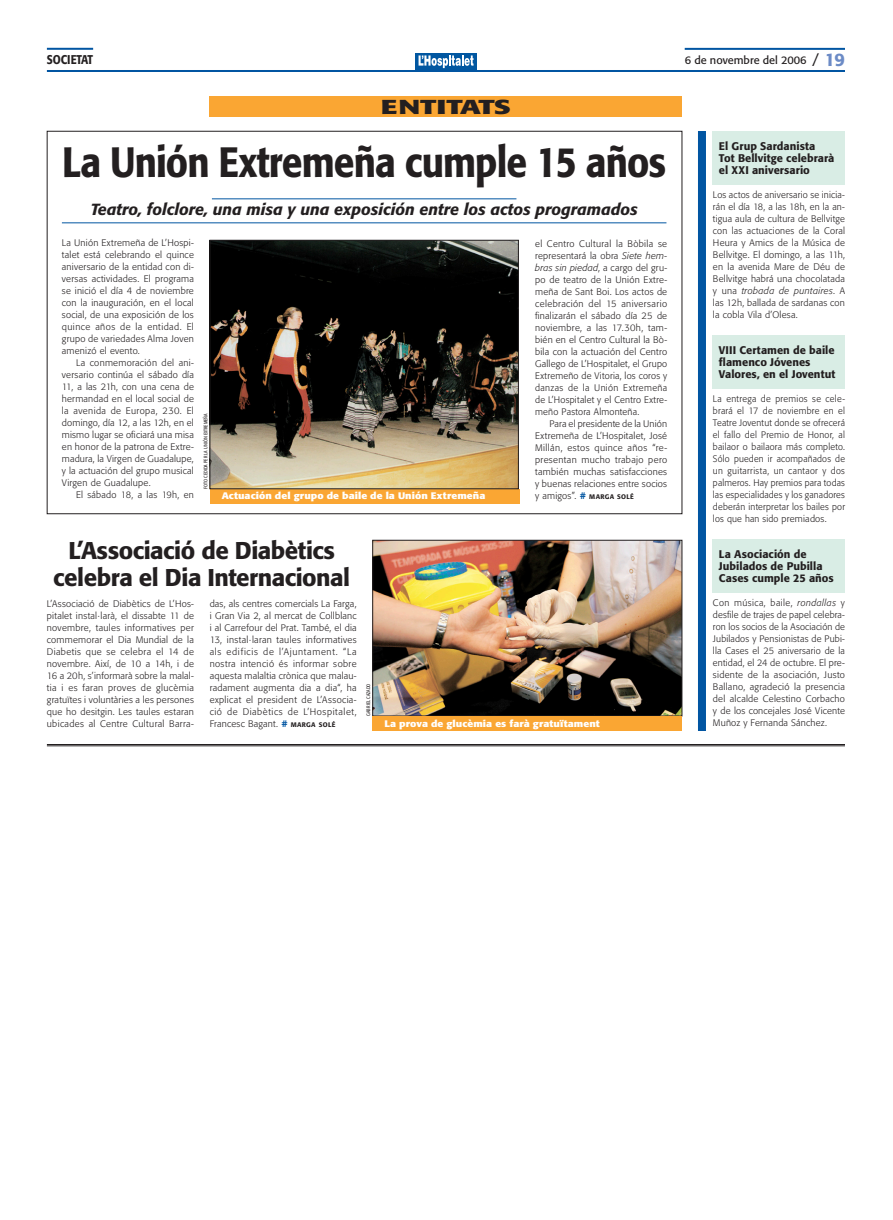
<style>
.page{position:relative;width:893px;height:1220px;background:#fff}
.page>*{position:absolute;margin:0;border:0;box-sizing:border-box;transform-origin:0 0}
.títol_42_46{font:500 42px "Formata";letter-spacing:-.025em;color:#231f20;scale:.88 1}
.títol_22_25{font:500 24px/27px "Formata";letter-spacing:-.02em;color:#231f20;text-align:center}
.entrev__persona{font:700 20px "Formata";color:#231f20;scale:1.5 1}
.subtítol_5_4cols{font:italic 500 16px "Formata";color:#231f20}
.capçalera_senar{font:500 12.6px "Formata";letter-spacing:-.02em;color:#231f20;scale:.85 1}
.títol_breus{font:500 11px/12px "Formata";color:#231f20}
.t1{font:11px "Formata";color:#231f20}
.text_1a{font:300 9.4px/12px "Formata";letter-spacing:.025em;color:#231f20;text-align:justify}
.text{font:300 9.4px/12px "Formata";letter-spacing:.025em;color:#231f20;text-align:justify}
.text_1a-2{font:300 9.4px/12px "Formata";letter-spacing:.025em;color:#231f20;text-align:justify;scale:.96 1}
.peus_de_foto{font:700 9.4px "Formata";letter-spacing:.01em;color:#fff;scale:1.1 1}
.nom_fotògraf{font:5px "Formata";letter-spacing:-.005em;color:#231f20;scale:.8 1}
.nom_fotògraf-2{font:5px "Formata";letter-spacing:.015em;color:#231f20;scale:.8 1}
.s1{font-size:14px}
.s2{font-weight:500;font-size:18px;color:#6c8bc6}
.s3{font-style:italic}
.s4{font-weight:500;color:#0155a2}
.s5{font-weight:500;font-size:6.6px}
</style>
<div class="page">
<div style="left:415px;top:54px;width:62px;height:16px;background:#0157a1"></div>
<svg style="left:419px;top:55px;width:55px;height:13px"></svg>
<hr style="left:47px;top:70px;width:798px;height:2px;background:#0155a2">
<hr style="left:685px;top:48px;width:160px;height:2px;background:#0155a2">
<hr style="left:47px;top:48px;width:46px;height:2px;background:#0155a2">
<hr style="left:47px;top:744px;width:798px;height:1px;background:#231f20">
<hr style="left:47px;top:746px;width:798px;height:1px;background:#231f20">
<hr style="left:212px;top:198px;width:304px;height:1px;background:#0155a2">
<hr style="left:62px;top:222px;width:604px;height:1px;background:#0155a2">
<div style="left:210px;top:489px;width:309px;height:15px;background:#faa633"></div>
<div style="left:210px;top:96px;width:472px;height:21px;background:#faa633"></div>
<img style="left:374px;top:542px;width:306px;height:172px">
<div style="left:372px;top:540px;width:310px;height:176px;border:1px solid #231f20"></div>
<div style="left:372px;top:716px;width:310px;height:15px;background:#faa633"></div>
<div style="left:698px;top:131px;width:8px;height:600px;background:#0155a2"></div>
<div style="left:713px;top:131px;width:132px;height:54px;background:#d9ede5"></div>
<div style="left:713px;top:335px;width:132px;height:54px;background:#d9ede5"></div>
<div style="left:713px;top:539px;width:132px;height:54px;background:#d9ede5"></div>
<img style="left:212px;top:242px;width:305px;height:245px">
<div style="left:210px;top:240px;width:309px;height:249px;border:1px solid #231f20"></div>
<p class="capçalera_senar" style="left:47px;top:52px;width:56px">societat</p>
<p class="t1" style="left:685px;top:53px;width:162px">6 de novembre del 2006 <span class="s1">/</span> <span class="s2">19</span></p>
<p class="entrev__persona" style="left:381px;top:94px;width:88px">entitats</p>
<p class="títol_42_46" style="left:62px;top:137px;width:688px">La Unión Extremeña cumple 15 años</p>
<p class="subtítol_5_4cols" style="left:91px;top:200px;width:548px">Teatro, folclore, una misa y una exposición entre los actos programados</p>
<p class="text" style="left:535px;top:238px;width:134px">el Centro Cultural la Bòbila se representará la obra <span class="s3">Siete hem&shy;bras sin piedad</span>, a cargo del gru&shy;po de teatro de la Unión Extre&shy;meña de Sant Boi. Los ac-tos de celebración del 15 aniversario finalizarán el sábado día 25 de noviembre, a las 17.30h, tam&shy;bién en el Centro Cultural la Bò&shy;bila con la actuación del Centro Gallego de L’Hospitalet, el Grupo Extremeño de Vitoria, los coros y danzas de la Unión Extremeña de L’Hospitalet y el Centro Extre&shy;meño Pastora Almonteña.</p>
<p class="text" style="left:535px;top:418px;width:134px;text-indent:14px">Para el presidente de la Unión Extremeña de L’Hospitalet, José Millán, estos quince años “re&shy;presentan mucho trabajo pe-ro también muchas satisfacciones y buenas relaciones entre socios</p>
<p class="peus_de_foto" style="left:222px;top:490px;width:241px">Actuación del grupo de baile de la Unión Extremeña</p>
<p class="text" style="left:535px;top:490px;width:100px">y amigos”. <span class="s4">#</span> <span class="s5">marga solé</span></p>
<p class="text_1a" style="left:62px;top:237px;width:134px">La Unión Extremeña de L’Hos-pi&shy;talet está celebrando el quince aniversario de la entidad con di&shy;versas actividades. El programa se inició el día 4 de noviembre con la inauguración, en el local social, de una exposición de los quince años de la entidad. El grupo de variedades Alma Joven amenizó el evento.</p>
<p class="text" style="left:62px;top:357px;width:134px;text-indent:14px">La conmemoración del ani&shy;versario continúa el sábado día 11, a las 21h, con una cena de hermandad en el local social de la avenida de Europa, 230. El domingo, día 12, a las 12h, en el mismo lugar se oficiará una misa en honor de la patrona de Extre&shy;madura, la Virgen de Guadalupe, y la actuación del grupo musical Virgen de Guadalupe.</p>
<p class="text" style="left:76px;top:489px;width:119px">El sábado 18, a las 19h, en</p>
<p class="nom_fotògraf" style="left:203px;top:489px;width:95px;rotate:-90deg">foto cedida pEr la unión extremeña</p>
<p class="títol_22_25" style="left:53px;top:537px;width:298px">L’Associació de Diabètics celebra el Dia Internacional</p>
<p class="text_1a" style="left:47px;top:598px;width:149px">L’Associació de Diabètics de L’Hos&shy;pitalet instal·larà, el dissabte 11 de novembre, taules informatives per commemorar el Dia Mundial de la Diabetis que se celebra el 14 de novembre. Així, de 10 a 14h, i de 16 a 20h, s’informarà sobre la malal&shy;tia i es faran proves de glucèmia gratuïtes i voluntàries a les persones que ho desitgin. Les taules estaran ubicades al Centre Cultural Barra-</p>
<p class="text_1a" style="left:210px;top:598px;width:149px">das, als centres comercials La Farga, i Gran Via 2, al mercat de Collblanc i al Carrefour del Prat. També, el dia 13, instal·laran taules informatives als edificis de l’Ajuntament. “La nostra intenció és informar sobre aquesta malaltia crònica que malau&shy;radament augmenta dia a dia“, ha explicat el president de L’Associa&shy;ció de Diabètics de L’Hos-pitalet, Francesc Bagant. <span class="s4">#</span> <span class="s5">marga solé</span></p>
<p class="nom_fotògraf-2" style="left:365px;top:716px;width:42px;rotate:-90deg">gabriel cazado</p>
<p class="peus_de_foto" style="left:384px;top:717px;width:197px">La prova de glucèmia es farà gratuïtament</p>
<p class="títol_breus" style="left:719px;top:140px;width:117px">El Grup Sardanista<br>Tot Bellvitge celebrarà el XXI aniversario</p>
<p class="text_1a" style="left:713px;top:189px;width:134px">Los actos de aniversario se inicia&shy;rán el día 18, a las 18h, en la an&shy;tigua aula de cultura de Bellvitge con las actuaciones de la Coral Heura y Amics de la Música de Bellvitge. El domingo, a las 11h, en la avenida Mare de Déu de Bellvitge habrá una chocolatada y una <span class="s3">trobada de puntaires</span>. A las 12h, ballada de sardanas con la cobla Vila d’Olesa.</p>
<p class="títol_breus" style="left:719px;top:344px;width:118px">VIII Certamen de baile flamenco Jóvenes<br>Valores, en el Joventut</p>
<p class="text_1a-2" style="left:713px;top:393px;width:139px">La entrega de premios se cele&shy;brará el 17 de noviembre en el Tea-tre Joventut donde se ofrecerá el fallo del Premio de Honor, al bailaor o bailaora más completo.<br>Só-lo pueden ir acompañados de un guitarrista, un cantaor y dos pal-meros. Hay premios para todas las especialidades y los ganadores deberán interpretar los bailes por los que han sido premiados.</p>
<p class="títol_breus" style="left:719px;top:548px;width:116px">La Asociación de<br>Jubilados de Pubilla<br>Cases cumple 25 años</p>
<p class="text_1a" style="left:713px;top:597px;width:134px">Con música, baile, <span class="s3">rondallas</span> y des--file de trajes de papel ce-le-bra&shy;ron los socios de la Asociación de Jubilados y Pensionistas de Pubi&shy;lla Cases el 25 aniversario de la entidad, el 24 de octubre. El pre&shy;sidente de la asociación, Justo Ballano, agradeció la presencia del alcalde Celestino Cor-bacho y de los concejales Jo-sé Vicente Muñoz y Fernanda Sánchez.</p>
</div>
